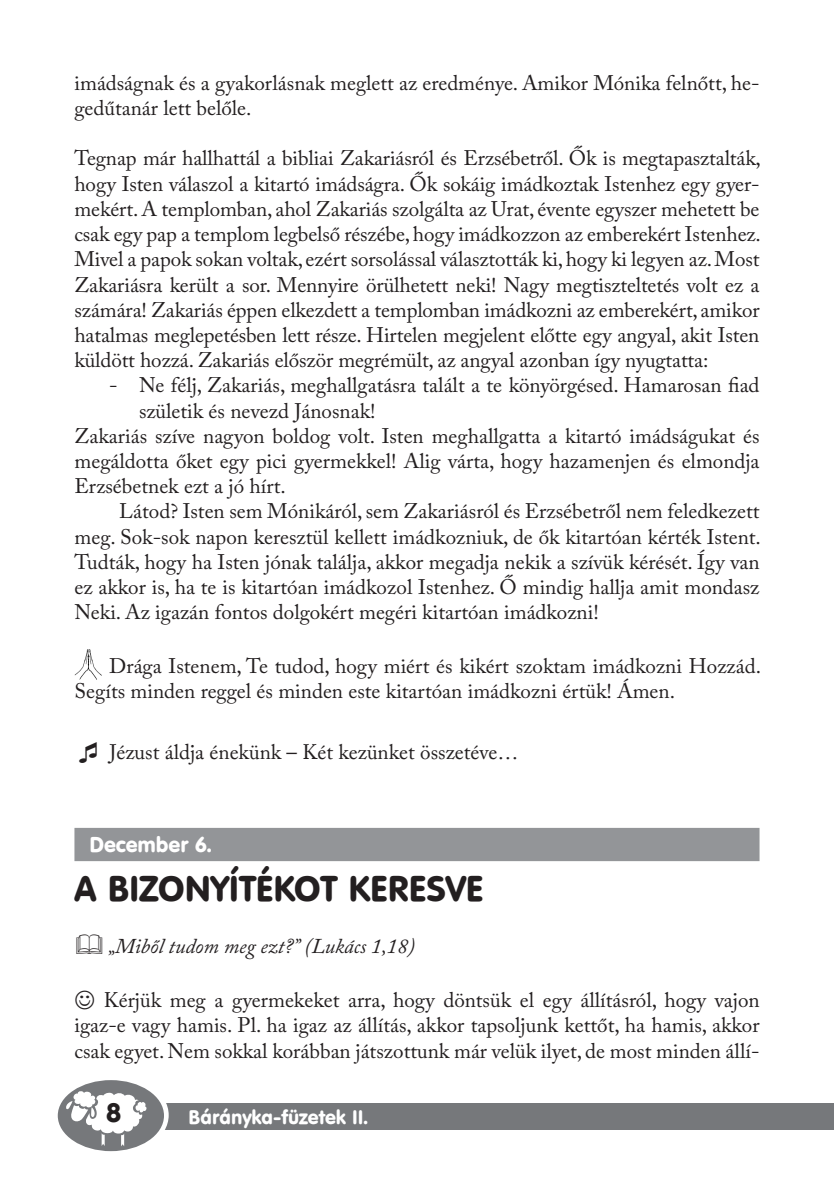
<style>
.page{position:relative;width:834px;height:1181px;background:#fff}
.page>*{position:absolute;margin:0;border:0;box-sizing:border-box;transform-origin:0 0}
.t1{font:35px "Hu Vagou Hu";color:#231f20}
.t2{font:26.6px "Hu Vagou Hu";color:#231f20}
.t3{font:21px/25.2px "Adobe Caslon Pro";color:#231f20}
.t4{font:21px "Caslon Pro Regular Hu";color:#231f20}
.t5{font:italic 21px "Adobe Caslon Pro";color:#231f20}
.t6{font:21px "Hu Vagou Hu";color:#fff}
.t7{font:19.25px "Hu Vagou Hu";color:#fff}
</style>
<div class="page">
<div style="left:74px;top:1103px;width:759px;height:27px;background:#76787b"></div>
<div style="left:53px;top:1074px;width:116px;height:82px;background:#fff;border-radius:50%"></div>
<svg style="left:58px;top:1080px;width:106px;height:71px"></svg>
<div style="left:74px;top:828px;width:685px;height:33px;background:#939598"></div>
<img style="left:74px;top:649px;width:28px;height:30px">
<p class="t3" style="left:74px;top:70px;width:686px">imádságnak és a gyakorlásnak meglett az eredménye. Amikor Mónika felnőtt, he&shy;gedűtanár lett belőle.</p>
<p class="t3" style="left:74px;top:146px;width:688px;text-align:justify">Tegnap már hallhattál a bibliai Zakariásról és Erzsébetről. Ők is megtapasztalták, hogy Isten válaszol a kitartó imádságra. Ők sokáig imádkoztak Istenhez egy gyer&shy;mekért. A templomban, ahol Zakariás szolgálta az Urat, évente egyszer mehetett be csak egy pap a templom legbelső részébe, hogy imádkozzon az emberekért Istenhez.<br>Mivel a papok sokan voltak, ezért sorsolással választották ki, hogy ki legyen az. Most Zakariásra került a sor. Mennyire örülhetett neki! Nagy megtiszteltetés volt ez a számára! Zakariás éppen elkezdett a templomban imádkozni az emberekért, amikor hatalmas meglepetésben lett része. Hirtelen megjelent előtte egy angyal, akit Isten küldött hozzá. Zakariás először megrémült, az angyal azonban így nyugtatta:</p>
<p class="t3" style="left:109px;top:372px;width:651px">- Ne félj, Zakariás, meghallgatásra talált a te könyörgésed. Hamarosan fiad</p>
<p class="t3" style="left:139px;top:398px;width:238px">születik és nevezd Jánosnak!</p>
<p class="t3" style="left:74px;top:423px;width:686px">Zakariás szíve nagyon boldog volt. Isten meghallgatta a kitartó imádságukat és</p>
<p class="t3" style="left:74px;top:448px;width:686px">megáldotta őket egy pici gyermekkel! Alig várta, hogy hazamenjen és elmondja</p>
<p class="t3" style="left:74px;top:473px;width:213px">Erzsébetnek ezt a jó hírt.</p>
<p class="t3" style="left:119px;top:498px;width:642px">Látod? Isten sem Mónikáról, sem Zakariásról és Erzsébetről nem feledkezett</p>
<p class="t3" style="left:74px;top:524px;width:687px">meg. Sok-sok napon keresztül kellett imádkozniuk, de ők kitartóan kérték Istent.</p>
<p class="t3" style="left:74px;top:549px;width:686px">Tudták, hogy ha Isten jónak találja, akkor megadja nekik a szívük kérését. Így van</p>
<p class="t3" style="left:74px;top:574px;width:686px">ez akkor is, ha te is kitartóan imádkozol Istenhez. Ő mindig hallja amit mondasz</p>
<p class="t3" style="left:74px;top:599px;width:525px">Neki. Az igazán fontos dolgokért megéri kitartóan imádkozni!</p>
<p class="t3" style="left:74px;top:653px;width:688px;text-indent:35px">Drága Istenem, Te tudod, hogy miért és kikért szoktam imádkozni Hozzád.<br>Segíts minden reggel és minden este kitartóan imádkozni értük! Ámen.</p>
<p class="t4" style="left:109px;top:739px;width:410px">Jézust áldja énekünk – Két kezünket összetéve…</p>
<p class="t6" style="left:89px;top:830px;width:124px">December 6.</p>
<h1 class="t1" style="left:74px;top:867px;width:410px">A bizonyítékot keresve</h1>
<p class="t5" style="left:108px;top:933px;width:308px">„Miből tudom meg ezt?” (Lukács 1,18)</p>
<p class="t3" style="left:74px;top:987px;width:686px;text-align:justify;text-indent:29px">Kérjük meg a gyermekeket arra, hogy döntsük el egy állításról, hogy vajon igaz-e vagy hamis. Pl. ha igaz az állítás, akkor tapsoljunk kettőt, ha hamis, akkor csak egyet. Nem sokkal korábban játszottunk már velük ilyet, de most minden állí-</p>
<p class="t2" style="left:107px;top:1095px;width:16px">8</p>
<p class="t7" style="left:189px;top:1104px;width:181px">Bárányka-füzetek II.</p>
</div>
